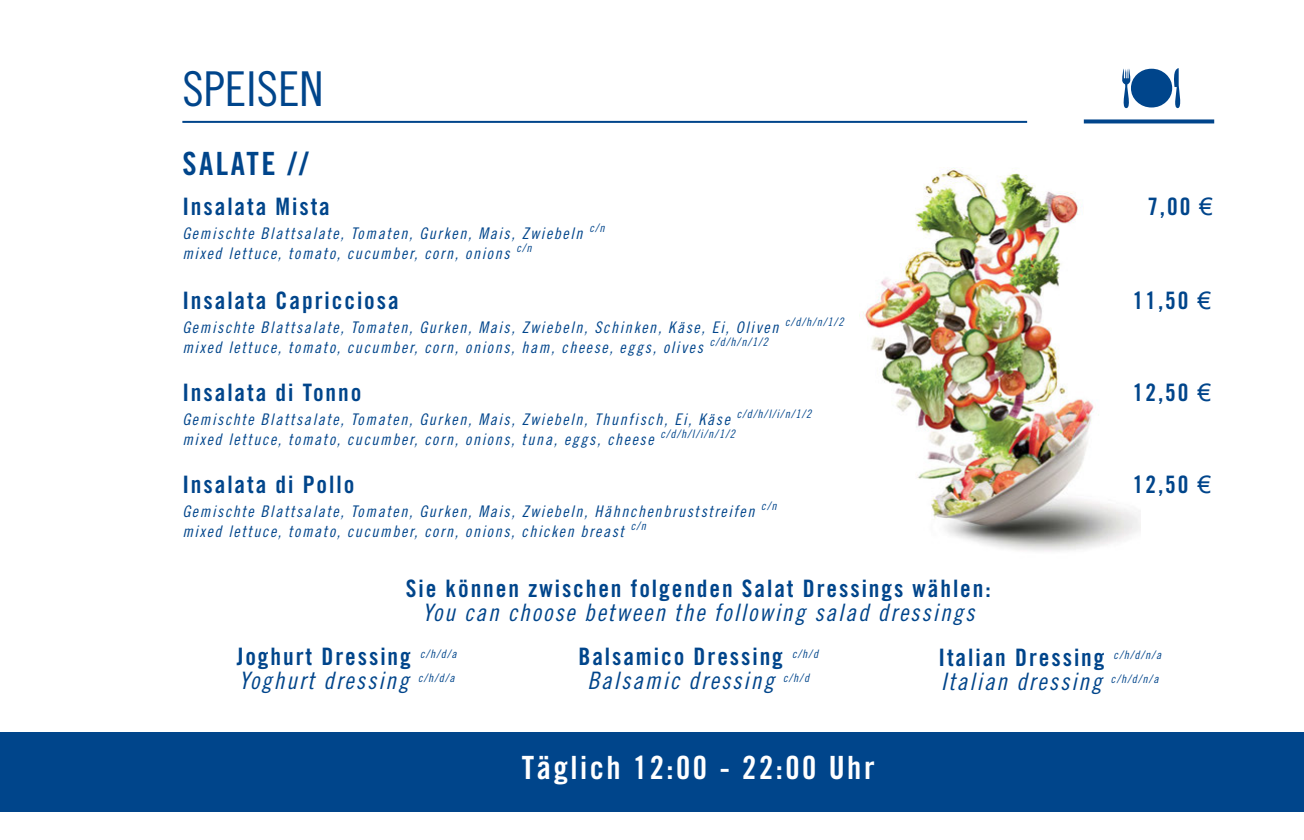
<style>
.page{position:relative;width:1304px;height:840px;background:#fff}
.page>*{position:absolute;margin:0;border:0;box-sizing:border-box;transform-origin:0 0}
.t1{font:48px "Trade Gothic Cond Eighteen";color:#00458b}
.t2{font:32px "Trade Gothic Bold Cond Twenty";letter-spacing:.08em;color:#fff}
.t3{font:32px "Trade Gothic Bold Cond Twenty";letter-spacing:.08em;color:#00458b}
.t4{font:24px "Trade Gothic Bold Cond Twenty";letter-spacing:.08em;color:#00458b}
.t5{font:24px "Trade Gothic Cond Eighteen Obl";letter-spacing:.08em;color:#00458b}
.t6{font:16px/20px "Trade Gothic Cond Eighteen Obl";letter-spacing:.1em;color:#00458b}
.s1{font-family:"Arial"}
</style>
<div class="page">
<div style="left:0;top:731px;width:1304px;height:80px;background:#00458b"></div>
<img style="left:859px;top:167px;width:281px;height:385px">
<hr style="left:182px;top:121px;width:845px;height:2px;background:#00458b">
<svg style="left:1084px;top:119px;width:130px;height:4px"></svg>
<svg style="left:1122px;top:68px;width:59px;height:40px"></svg>
<h1 class="t1" style="left:182px;top:61px;width:143px">SPEISEN</h1>
<h2 class="t3" style="left:182px;top:144px;width:127px">SALATE //</h2>
<h3 class="t4" style="left:182px;top:191px;width:149px">Insalata Mista</h3>
<h3 class="t4" style="left:1147px;top:191px;width:67px">7,00 <span class="s1">€</span></h3>
<p class="t6" style="left:182px;top:222px;width:424px">Gemischte Blattsalate, Tomaten, Gurken, Mais, Zwiebeln <sup>c/n </sup>mixed lettuce, tomato, cucumber, corn, onions <sup>c/n</sup></p>
<h3 class="t4" style="left:182px;top:285px;width:218px">Insalata Capricciosa</h3>
<h3 class="t4" style="left:1133px;top:285px;width:80px">11,50 <span class="s1">€</span></h3>
<p class="t6" style="left:182px;top:316px;width:663px">Gemischte Blattsalate, Tomaten, Gurken, Mais, Zwiebeln, Schinken, Käse, Ei, Oliven <sup>c/d/h/n/1/2 </sup>mixed lettuce, tomato, cucumber, corn, onions, ham, cheese, eggs, olives <sup>c/d/h/n/1/2</sup></p>
<h3 class="t4" style="left:182px;top:377px;width:181px">Insalata di Tonno</h3>
<h3 class="t4" style="left:1133px;top:377px;width:80px">12,50 <span class="s1">€</span></h3>
<p class="t6" style="left:182px;top:408px;width:630px">Gemischte Blattsalate, Tomaten, Gurken, Mais, Zwiebeln, Thunfisch, Ei, Käse <sup>c/d/h/l/i/n/1/2 </sup>mixed lettuce, tomato, cucumber, corn, onions, tuna, eggs, cheese <sup>c/d/h/l/i/n/1/2</sup></p>
<h3 class="t4" style="left:182px;top:469px;width:173px">Insalata di Pollo</h3>
<h3 class="t4" style="left:1133px;top:469px;width:80px">12,50 <span class="s1">€</span></h3>
<p class="t6" style="left:182px;top:500px;width:596px">Gemischte Blattsalate, Tomaten, Gurken, Mais, Zwiebeln, Hähnchenbruststreifen <sup>c/n </sup>mixed lettuce, tomato, cucumber, corn, onions, chicken breast <sup>c/n</sup></p>
<h3 class="t4" style="left:406px;top:573px;width:586px">Sie können zwischen folgenden Salat Dressings wählen:</h3>
<h3 class="t5" style="left:422px;top:597px;width:554px">You can choose between the following salad dressings</h3>
<h3 class="t4" style="left:237px;top:641px;width:221px">Joghurt Dressing <sup>c/h/d/a</sup></h3>
<h3 class="t5" style="left:239px;top:666px;width:218px">Yoghurt dressing <sup>c/h/d/a</sup></h3>
<h3 class="t4" style="left:578px;top:641px;width:241px">Balsamico Dressing <sup>c/h/d</sup></h3>
<h3 class="t5" style="left:587px;top:666px;width:223px">Balsamic dressing <sup>c/h/d</sup></h3>
<h2 class="t2" style="left:522px;top:748px;width:354px">Täglich 12:00 - 22:00 Uhr</h2>
<h3 class="t4" style="left:938px;top:642px;width:224px">Italian Dressing <sup>c/h/d/n/a</sup></h3>
<h3 class="t5" style="left:941px;top:666px;width:219px">Italian dressing <sup>c/h/d/n/a</sup></h3>
</div>
